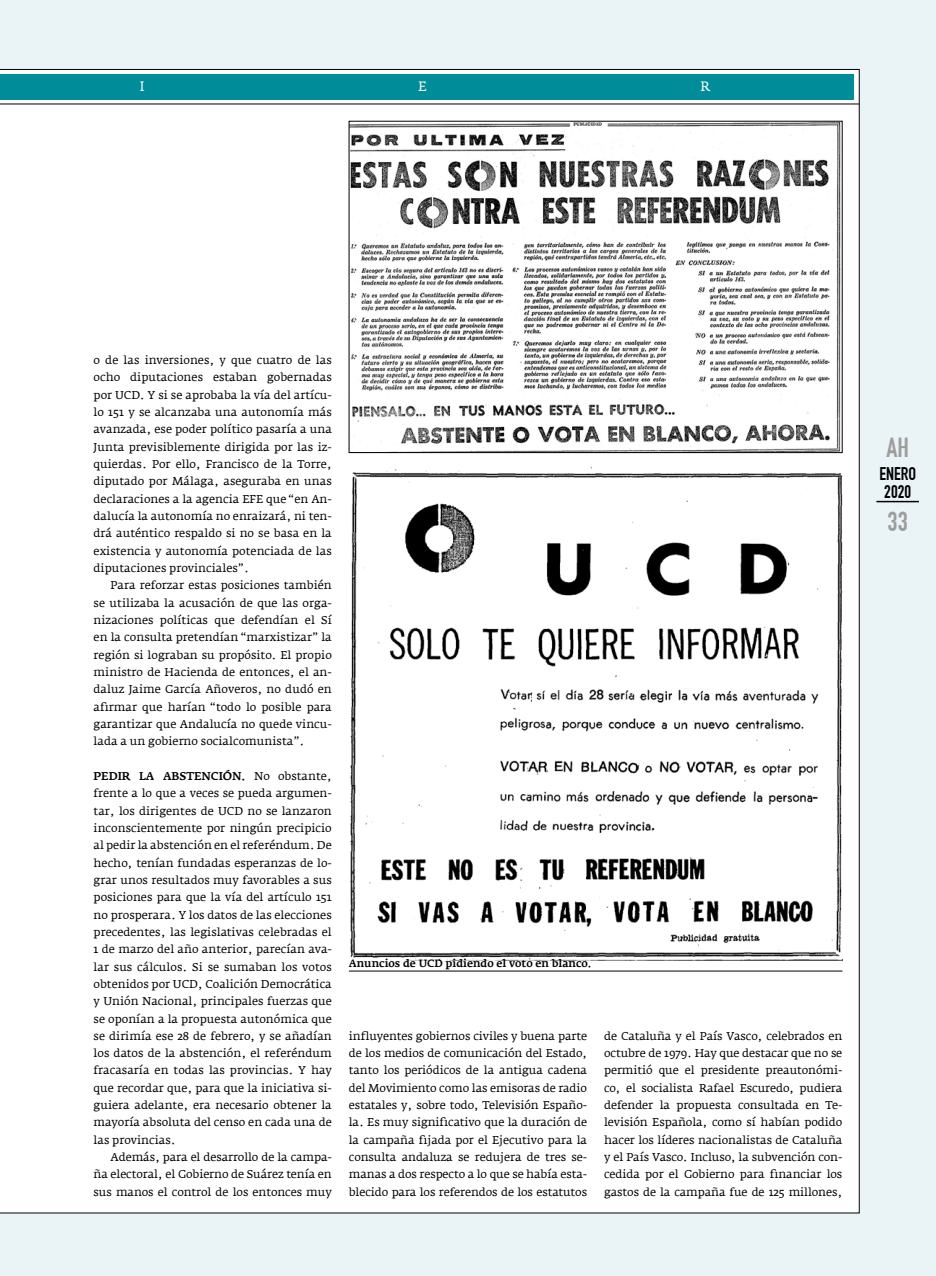
<style>
.page{position:relative;width:936px;height:1276px;background:#fff}
.page>*{position:absolute;margin:0;border:0;box-sizing:border-box;transform-origin:0 0}
.t1{font:27px "DIN Engschrift Std";color:#9d9d9c}
.t2{font:18px/18px "DIN Engschrift Std";color:#000}
.t3{font:13.5px "Fedra Serif A";color:#fff}
.t4{font:11.25px/17.4px "Fedra Serif A";letter-spacing:-.01em;color:#000;text-align:justify}
.t5{font:500 10.5px "Fedra Serif A";letter-spacing:-.005em;color:#000}
.s1{font-weight:500}
</style>
<div class="page">
<div style="left:0;top:0;width:935px;height:1276px;background:#eaf3f6"></div>
<div style="left:0;top:69px;width:859px;height:1144px;background:#fff"></div>
<div style="left:0;top:74px;width:853px;height:25px;background:#008c98"></div>
<hr style="left:0;top:104px;width:859px;height:1px;background:#000">
<img style="left:351px;top:123px;width:489px;height:328px">
<div style="left:349px;top:121px;width:493px;height:332px;border:1px solid #000"></div>
<img style="left:350px;top:468px;width:492px;height:492px">
<hr style="left:349px;top:970px;width:493px;height:1px;background:#000">
<hr style="left:876px;top:501px;width:42px;height:1px;background:#000">
<p class="t3" style="left:140px;top:79px;width:6px">I</p>
<p class="t3" style="left:418px;top:79px;width:10px">E</p>
<p class="t3" style="left:700px;top:79px;width:11px">R</p>
<p class="t4" style="left:94px;top:351px;width:240px">o de las inversiones, y que cuatro de las ocho diputaciones estaban gobernadas por UCD. Y si se aprobaba la vía del artícu&shy;lo 151 y se alcanzaba una autonomía más avanzada, ese poder político pasaría a una Junta previsiblemente dirigida por las iz&shy;quierdas. Por ello, Francisco de la Torre, diputado por Málaga, aseguraba en unas declaraciones a la agencia EFE que “en An&shy;dalucía la autonomía no enraizará, ni ten&shy;drá auténtico respaldo si no se basa en la existencia y autonomía potenciada de las diputaciones provinciales”.</p>
<p class="t4" style="left:94px;top:576px;width:240px;text-indent:17px">Para reforzar estas posiciones también se utilizaba la acusación de que las orga&shy;nizaciones políticas que defendían el Sí en la consulta pretendían “marxistizar” la región si lograban su propósito. El propio ministro de Hacienda de entonces, el an&shy;daluz Jaime García Añoveros, no dudó en afirmar que harían “todo lo posible para garantizar que Andalucía no quede vincu&shy;lada a un gobierno socialcomunista”.</p>
<p class="t4" style="left:94px;top:767px;width:240px"><span class="s1">PEDIR LA ABSTENCIÓN.</span> No obstante, frente a lo que a veces se pueda argumen&shy;tar, los dirigentes de UCD no se lanzaron inconscientemente por ningún precipicio al pedir la abstención en el referéndum. De hecho, tenían fundadas esperanzas de lo&shy;grar unos resultados muy favorables a sus posiciones para que la vía del artículo 151 no prosperara. Y los datos de las elecciones precedentes, las legislativas celebradas el 1 de marzo del año anterior, parecían ava&shy;lar sus cálculos. Si se sumaban los votos obtenidos por UCD, Coalición Democrática y Unión Nacional, principales fuerzas que se oponían a la propuesta autonómica que se dirimía ese 28 de febrero, y se añadían los datos de la abstención, el referéndum fracasaría en todas las provincias. Y hay que recordar que, para que la iniciativa si&shy;guiera adelante, era necesario obtener la mayoría absoluta del censo en cada una de las provincias.</p>
<p class="t4" style="left:94px;top:1148px;width:240px;text-indent:17px">Además, para el desarrollo de la campa&shy;ña electoral, el Gobierno de Suárez tenía en sus manos el control de los entonces muy</p>
<p class="t5" style="left:349px;top:957px;width:244px">Anuncios de UCD pidiendo el voto en blanco.</p>
<p class="t4" style="left:349px;top:1027px;width:240px">influyentes gobiernos civiles y buena parte de los medios de comunicación del Estado, tanto los periódicos de la antigua cadena del Movimiento como las emisoras de radio estatales y, sobre todo, Televisión Españo&shy;la. Es muy significativo que la duración de la campaña fijada por el Ejecutivo para la consulta andaluza se redujera de tres se&shy;manas a dos respecto a lo que se había esta&shy;blecido para los referendos de los estatutos</p>
<p class="t4" style="left:604px;top:1027px;width:240px">de Cataluña y el País Vasco, celebrados en octubre de 1979. Hay que destacar que no se permitió que el presidente preautonómi&shy;co, el socialista Rafael Escuredo, pudiera defender la propuesta consultada en Te&shy;levisión Española, como sí habían podido hacer los líderes nacionalistas de Cataluña y el País Vasco. Incluso, la subvención con&shy;cedida por el Gobierno para financiar los gastos de la campaña fue de 125 millones,</p>
<h1 class="t1" style="left:886px;top:432px;width:24px">AH</h1>
<h2 class="t2" style="left:879px;top:465px;width:38px">ENERO<br>2020</h2>
<h1 class="t1" style="left:887px;top:505px;width:22px">33</h1>
</div>
